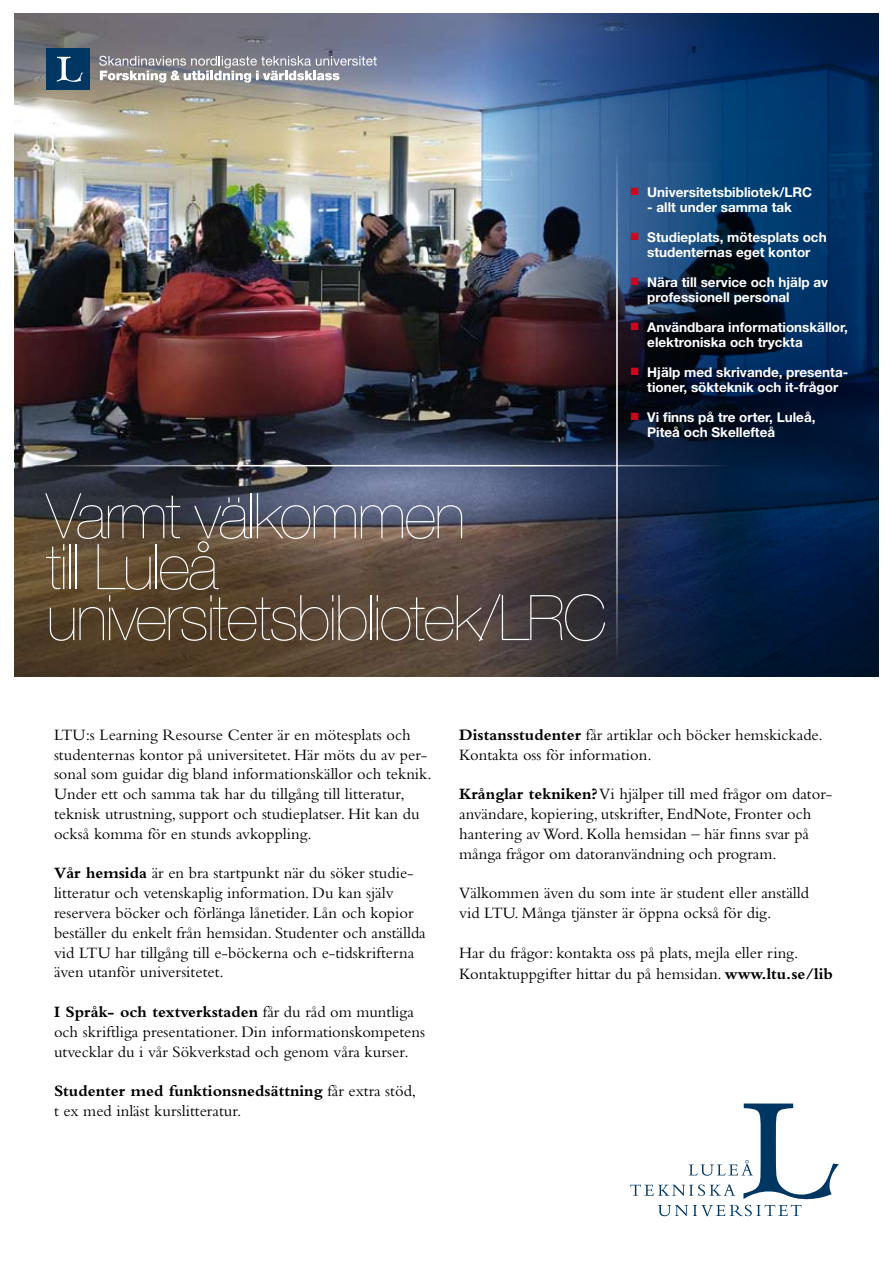
<style>
.page{position:relative;width:893px;height:1263px;background:#fff}
.page>*{position:absolute;margin:0;border:0;box-sizing:border-box;transform-origin:0 0}
.t1{font:200 63px/50.8px "Helvetica Neue LT Std";letter-spacing:-.03em;color:#fff}
.t2{font:16.5px/19.8px "Bembo";color:#000}
.t3{font:700 13.5px/15px "Helvetica Neue LT Std";color:#fff}
.s1{color:#cd071e}
.s2{font-weight:700}
</style>
<div class="page">
<img style="left:15px;top:14px;width:454px;height:662px">
<img style="left:469px;top:14px;width:409px;height:662px">
<svg style="left:630px;top:1103px;width:209px;height:113px"></svg>
<div style="left:47px;top:48px;width:43px;height:42px;background:#003762"></div>
<svg style="left:57px;top:57px;width:26px;height:25px"></svg>
<svg style="left:99px;top:56px;width:278px;height:27px;background:#a0a1a8"></svg>
<hr style="left:616px;top:145px;width:2px;height:516px;background:#fff">
<hr style="left:40px;top:465px;width:694px;height:1px;background:#fff">
<h1 class="t1" style="left:46px;top:490px;width:562px">Varmt välkommen<br>till Luleå universitetsbibliotek/LRC</h1>
<p class="t3" style="left:631px;top:184px;width:183px"><span class="s1">■</span> Universitetsbibliotek/LRC</p>
<p class="t3" style="left:647px;top:199px;width:146px">- allt under samma tak</p>
<p class="t3" style="left:631px;top:229px;width:197px;text-align:center"><span class="s1">■</span> Studieplats, mötesplats och studenternas eget kontor</p>
<p class="t3" style="left:647px;top:274px;width:182px;text-indent:-16px"><span class="s1">■</span> Nära till service och hjälp av professionell personal</p>
<p class="t3" style="left:647px;top:319px;width:202px;text-indent:-16px"><span class="s1">■</span> Användbara informationskällor, elektroniska och tryckta</p>
<p class="t3" style="left:631px;top:364px;width:219px;text-align:center"><span class="s1">■</span> Hjälp med skrivande, presenta&shy;tioner, sökteknik och it-frågor</p>
<p class="t3" style="left:647px;top:409px;width:170px;text-indent:-16px"><span class="s1">■</span> Vi finns på tre orter, Luleå,<br>Piteå och Skellefteå</p>
<p class="t2" style="left:54px;top:724px;width:379px">LTU:s Learning Resourse Center är en mötesplats och studenternas kontor på universitetet. Här möts du av per&shy;sonal som guidar dig bland informationskällor och teknik.<br>Under ett och samma tak har du tillgång till litteratur, teknisk utrustning, support och studieplatser. Hit kan du också komma för en stunds avkoppling.</p>
<p class="t2" style="left:54px;top:863px;width:373px"><span class="s2">Vår hemsida</span> är en bra startpunkt när du söker studie&shy;litteratur och vetenskaplig information. Du kan själv reservera böcker och förlänga lånetider. Lån och kopior beställer du enkelt från hemsidan. Studenter och anställda vid LTU har tillgång till e-böckerna och e-tidskrifterna även utanför universitetet.</p>
<p class="t2" style="left:54px;top:1002px;width:373px"><span class="s2">I Språk- och textverkstaden</span> får du råd om muntliga och skriftliga presentationer. Din informationskompetens utvecklar du i vår Sökverkstad och genom våra kurser.</p>
<p class="t2" style="left:54px;top:1081px;width:364px"><span class="s2">Studenter med funktionsnedsättning</span> får extra stöd, t ex med inläst kurslitteratur.</p>
<p class="t2" style="left:459px;top:724px;width:365px"><span class="s2">Distansstudenter</span> får artiklar och böcker hemskickade.<br>Kontakta oss för information.</p>
<p class="t2" style="left:459px;top:784px;width:375px"><span class="s2">Krånglar tekniken?</span> Vi hjälper till med frågor om dator&shy;användare, kopiering, utskrifter, EndNote, Fronter och hantering av Word. Kolla hemsidan – här finns svar på många frågor om datoranvändning och program.</p>
<p class="t2" style="left:459px;top:883px;width:351px">Välkommen även du som inte är student eller anställd vid LTU. Många tjänster är öppna också för dig.</p>
<p class="t2" style="left:459px;top:941px;width:375px;line-height:21.6px">Har du frågor: kontakta oss på plats, mejla eller ring.<br>Kontaktuppgifter hittar du på hemsidan. <span class="s2">www.ltu.se/lib</span></p>
</div>
